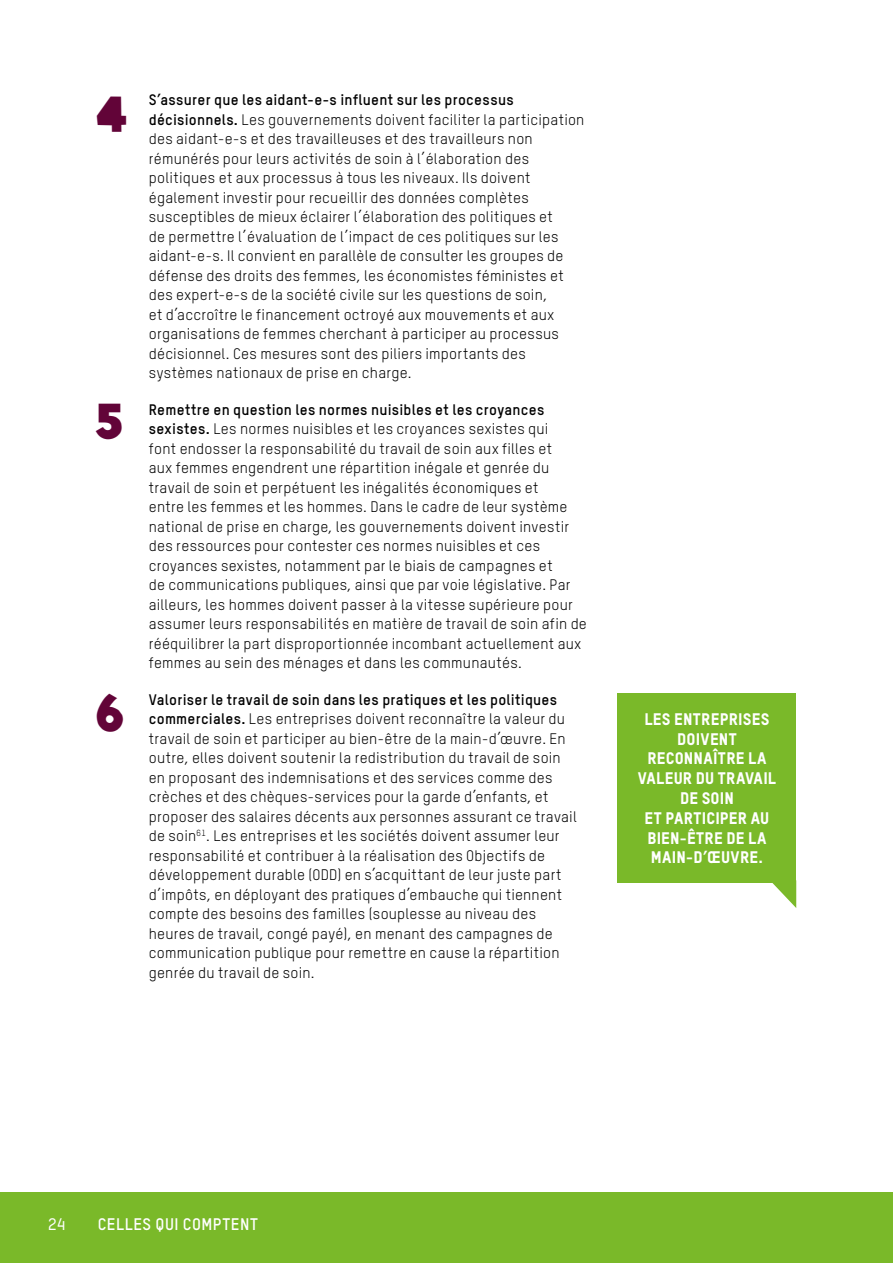
<style>
.page{position:relative;width:893px;height:1263px;background:#fff}
.page>*{position:absolute;margin:0;border:0;box-sizing:border-box;transform-origin:0 0}
.t1{font:49.5px "Oxfam Global Headline";color:#620438}
.t2{font:16.5px/19.8px "Oxfam TSTARPRO Headline";letter-spacing:.015em;color:#fff;text-align:center}
.t3{font:700 16.5px "Oxfam TSTARPRO";letter-spacing:.03em;color:#fff}
.t4{font:500 16.5px "Oxfam TSTARPRO";color:#fff}
.t5{font:15px/19.5px "Oxfam TSTARPRO";letter-spacing:.015em;color:#000}
.s1{font-weight:700}
</style>
<div class="page">
<div style="left:0;top:1192px;width:893px;height:71px;background:#7ab929"></div>
<div style="left:618px;top:693px;width:178px;height:189px;background:#7ab929"></div>
<svg style="left:770px;top:882px;width:26px;height:26px"></svg>
<h1 class="t1" style="left:95px;top:71px;width:34px">4</h1>
<p class="t5" style="left:149px;top:90px;width:437px"><span class="s1">S’assurer que les aidant-e-s influent sur les processus décisionnels.</span> Les gouvernements doivent faciliter la participation des aidant-e-s et des travailleuses et des travailleurs non rémunérés pour leurs activités de soin à l’élaboration des politiques et aux processus à tous les niveaux. Ils doivent également investir pour recueillir des données complètes susceptibles de mieux éclairer l’élaboration des politiques et<br>de permettre l’évaluation de l’impact de ces politiques sur les aidant-e-s. Il convient en parallèle de consulter les groupes de défense des droits des femmes, les économistes féministes et des expert-e-s de la société civile sur les questions de soin,<br>et d’accroître le financement octroyé aux mouvements et aux organisations de femmes cherchant à participer au processus décisionnel. Ces mesures sont des piliers importants des systèmes nationaux de prise en charge.</p>
<p class="t5" style="left:149px;top:399px;width:440px"><span class="s1">Remettre en question les normes nuisibles et les croyances sexistes.</span> Les normes nuisibles et les croyances sexistes qui<br>font endosser la responsabilité du travail de soin aux filles et<br>aux femmes engendrent une répartition inégale et genrée du travail de soin et perpétuent les inégalités économiques et<br>entre les femmes et les hommes. Dans le cadre de leur système national de prise en charge, les gouvernements doivent investir des ressources pour contester ces normes nuisibles et ces croyances sexistes, notamment par le biais de campagnes et<br>de communications publiques, ainsi que par voie législative. Par ailleurs, les hommes doivent passer à la vitesse supérieure pour assumer leurs responsabilités en matière de travail de soin afin de rééquilibrer la part disproportionnée incombant actuellement aux femmes au sein des ménages et dans les communautés.</p>
<p class="t5" style="left:149px;top:689px;width:429px"><span class="s1">Valoriser le travail de soin dans les pratiques et les politiques commerciales.</span> Les entreprises doivent reconnaître la valeur du travail de soin et participer au bien-être de la main-d’œuvre. En outre, elles doivent soutenir la redistribution du travail de soin en proposant des indemnisations et des services comme des crèches et des chèques-services pour la garde d’enfants, et proposer des salaires décents aux personnes assurant ce travail de soin<sup>61</sup>. Les entreprises et les sociétés doivent assumer leur responsabilité et contribuer à la réalisation des Objectifs de développement durable (ODD) en s’acquittant de leur juste part d’impôts, en déployant des pratiques d’embauche qui tiennent compte des besoins des familles (souplesse au niveau des heures de travail, congé payé), en menant des campagnes de communication publique pour remettre en cause la répartition genrée du travail de soin.</p>
<h1 class="t1" style="left:95px;top:378px;width:30px">5</h1>
<h1 class="t1" style="left:95px;top:670px;width:30px">6</h1>
<p class="t2" style="left:638px;top:709px;width:140px">LES ENTREPRISES<br>DOIVENT<br>RECONNAÎTRE LA<br>VALEUR DU TRAVAIL<br>DE SOIN<br>ET PARTICIPER AU<br>BIEN-ÊTRE DE LA<br>MAIN-D’ŒUVRE.</p>
<p class="t4" style="left:48px;top:1214px;width:19px">24</p>
<p class="t3" style="left:98px;top:1214px;width:162px">CELLES QUI COMPTENT</p>
</div>
